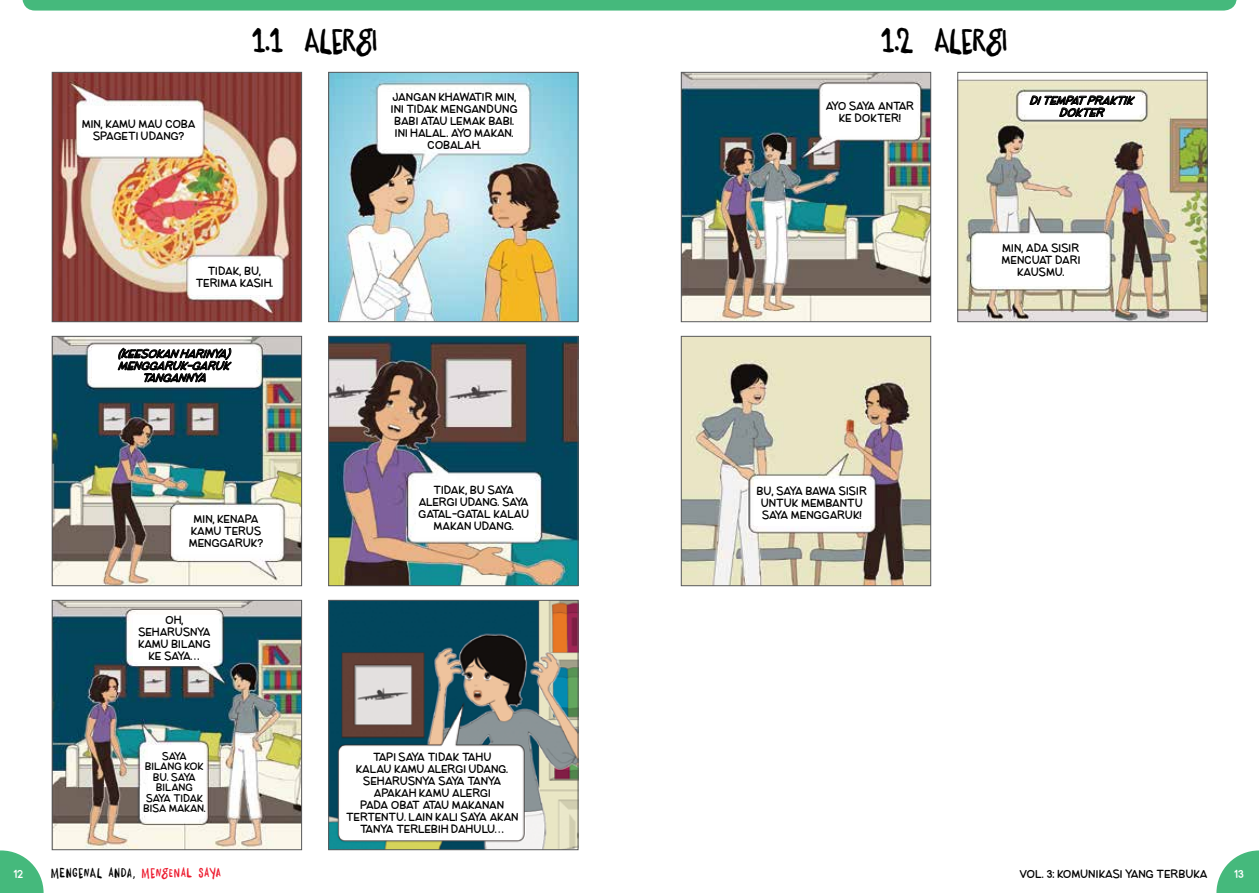
<style>
.page{position:relative;width:1259px;height:893px;background:#fff}
.page>*{position:absolute;margin:0;border:0;box-sizing:border-box;transform-origin:0 0}
.t1{font:30px "Daft Brush";color:#000}
.t2{font:12px/12px "Be Kind To The Earth";letter-spacing:.02em;color:#000;text-align:center}
.t3{font:italic 12px/12px "Be Kind To The Earth";color:#000;text-align:center}
.t4{font:12px "Daft Brush";letter-spacing:.09em;color:#000}
.t5{font:12px "Be Kind To The Earth";color:#fff}
.t6{font:11.25px/10.5px "Be Kind To The Earth";letter-spacing:.015em;color:#000;text-align:center}
.s1{color:#ed1b2f}
</style>
<div class="page">
<svg style="left:1216px;top:850px;width:43px;height:43px"></svg>
<svg style="left:0;top:850px;width:44px;height:43px"></svg>
<svg style="left:22px;top:0;width:1214px;height:11px;background:#4dbc81"></svg>
<img style="left:54px;top:74px;width:246px;height:246px">
<div style="left:52px;top:72px;width:250px;height:250px;border:1px solid #58595b"></div>
<img style="left:330px;top:74px;width:246px;height:246px">
<div style="left:328px;top:72px;width:250px;height:250px;border:1px solid #58595b"></div>
<img style="left:54px;top:338px;width:246px;height:246px">
<div style="left:52px;top:336px;width:250px;height:250px;border:1px solid #58595b"></div>
<img style="left:330px;top:338px;width:246px;height:246px">
<div style="left:328px;top:336px;width:250px;height:250px;border:1px solid #58595b"></div>
<img style="left:54px;top:602px;width:246px;height:246px">
<div style="left:52px;top:600px;width:250px;height:250px;border:1px solid #58595b"></div>
<img style="left:330px;top:602px;width:246px;height:246px">
<div style="left:328px;top:600px;width:250px;height:250px;border:1px solid #58595b"></div>
<img style="left:683px;top:74px;width:246px;height:246px">
<div style="left:681px;top:72px;width:250px;height:250px;border:1px solid #58595b"></div>
<img style="left:959px;top:79px;width:246px;height:241px">
<div style="left:957px;top:72px;width:250px;height:250px;border:1px solid #58595b"></div>
<img style="left:683px;top:338px;width:246px;height:246px">
<div style="left:681px;top:336px;width:250px;height:250px;border:1px solid #58595b"></div>
<div style="left:81px;top:106px;width:119px;height:47px;background:#fff"></div>
<div style="left:381px;top:92px;width:145px;height:57px;background:#fff"></div>
<div style="left:192px;top:259px;width:87px;height:36px;background:#fff"></div>
<div style="left:93px;top:347px;width:163px;height:36px;background:#fff"></div>
<svg style="left:118px;top:345px;width:113px;height:37px"></svg>
<div style="left:174px;top:507px;width:105px;height:47px;background:#fff"></div>
<div style="left:416px;top:480px;width:118px;height:57px;background:#fff"></div>
<div style="left:134px;top:615px;width:85px;height:47px;background:#fff"></div>
<div style="left:148px;top:745px;width:55px;height:74px;background:#fff"></div>
<div style="left:345px;top:748px;width:174px;height:85px;background:#fff"></div>
<div style="left:823px;top:86px;width:94px;height:50px;background:#fff"></div>
<div style="left:976px;top:236px;width:128px;height:50px;background:#fff"></div>
<div style="left:1023px;top:96px;width:118px;height:18px;background:#fff"></div>
<svg style="left:1030px;top:94px;width:104px;height:23px"></svg>
<div style="left:754px;top:480px;width:116px;height:46px;background:#fff"></div>
<p class="t2" style="left:82px;top:117px;width:115px">MIN, KAMU MAU COBA<br>SPAGETI UDANG?</p>
<h1 class="t1" style="left:252px;top:20px;width:115px">1.1 alergi</h1>
<h1 class="t1" style="left:881px;top:20px;width:116px">1.2 alergi</h1>
<p class="t2" style="left:391px;top:90px;width:128px">JANGAN KHAWATIR MIN,<br>INI TIDAK MENGANDUNG<br>BABI ATAU LEMAK BABI.<br>INI HALAL. AYO MAKAN.<br>COBALAH.</p>
<p class="t2" style="left:826px;top:99px;width:90px">AYO SAYA ANTAR<br>KE DOKTER!</p>
<p class="t3" style="left:1029px;top:94px;width:110px">DITEMPATPRAKTIK<br>DOKTER</p>
<p class="t2" style="left:196px;top:264px;width:79px">TIDAK, BU,<br>TERIMA KASIH.</p>
<p class="t3" style="left:118px;top:347px;width:118px">(KEESOKANHARINYA)<br>MENGGARUK-GARUK<br>TANGANNYA</p>
<p class="t2" style="left:189px;top:512px;width:76px">MIN, KENAPA<br>KAMU TERUS<br>MENGGARUK?</p>
<p class="t2" style="left:139px;top:613px;width:74px">OH,<br>SEHARUSNYA<br>KAMU BILANG<br>KE SAYA…</p>
<p class="t2" style="left:419px;top:483px;width:112px">TIDAK, BU SAYA<br>ALERGI UDANG. SAYA<br>GATAL-GATAL KALAU<br>MAKAN UDANG.</p>
<p class="t6" style="left:144px;top:750px;width:64px">SAYA<br>BILANG KOK<br>BU. SAYA<br>BILANG<br>SAYA TIDAK<br>BISA MAKAN.</p>
<p class="t2" style="left:346px;top:751px;width:174px">TAPI SAYA TIDAK TAHU<br>KALAU KAMU ALERGI UDANG.<br>SEHARUSNYA SAYA TANYA<br>APAKAH KAMU ALERGI<br>PADA OBAT ATAU MAKANAN<br>TERTENTU. LAIN KALI SAYA AKAN<br>TANYA TERLEBIH DAHULU…</p>
<p class="t2" style="left:757px;top:485px;width:111px">BU, SAYA BAWA SISIR<br>UNTUK MEMBANTU<br>SAYA MENGGARUK!</p>
<p class="t2" style="left:1002px;top:242px;width:80px">MIN, ADA SISIR<br>MENCUAT DARI<br>KAUSMU.</p>
<p class="t5" style="left:14px;top:867px;width:11px">12</p>
<p class="t4" style="left:51px;top:865px;width:171px">Mengenal anda, <span class="s1">mengenal saya</span></p>
<p class="t2" style="left:1020px;top:868px;width:189px">VOL. 3: KOMUNIKASI YANG TERBUKA</p>
<p class="t5" style="left:1234px;top:867px;width:11px">13</p>
</div>
